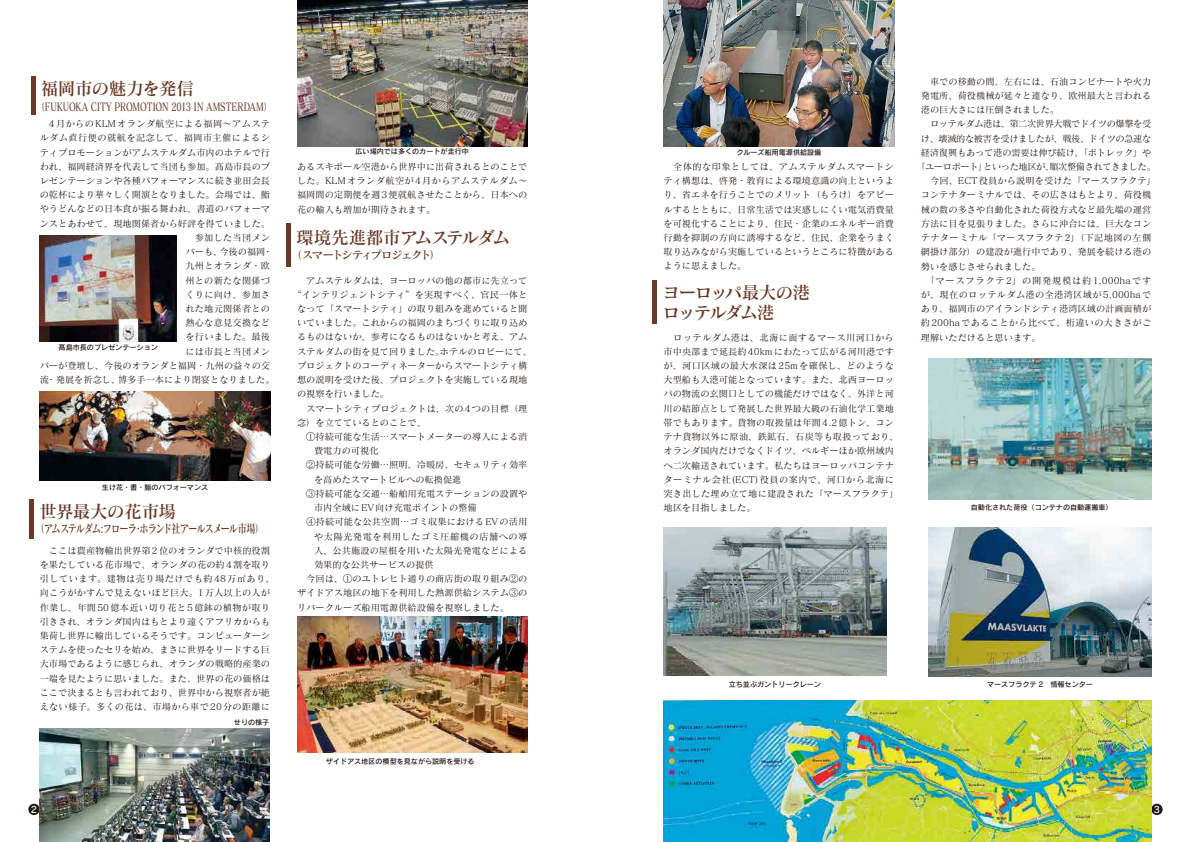
<style>
.page{position:relative;width:1191px;height:842px;background:#fff}
.page>*{position:absolute;margin:0;border:0;box-sizing:border-box;transform-origin:0 0}
.t1{font:17.7px "Matisse Pro DB";letter-spacing:-.05em;color:#673926}
.t2{font:17.7px/20px "Matisse Pro DB";letter-spacing:-.1em;color:#673926}
.t3{font:12px "Matisse Pro DB";letter-spacing:-.105em;color:#673926;scale:.76 1}
.t4{font:11.3px "Matisse Pro DB";letter-spacing:-.025em;color:#673926;scale:.73 1}
.t5{font:11.3px "Matisse Pro DB";letter-spacing:-.13em;color:#673926}
.t6{font:9.2px/14.2px "Matisse Pro M";color:#221815}
.t7{font:9.2px "Matisse Pro M";letter-spacing:.025em;color:#221815}
.t8{font:9.2px "Matisse Pro M";letter-spacing:-.04em;color:#221815}
.t9{font:9.2px "Matisse Pro M";letter-spacing:.035em;color:#221815}
.t10{font:9.2px "Matisse Pro M";letter-spacing:.085em;color:#221815}
.t11{font:9.2px "Matisse Pro M";letter-spacing:-.02em;color:#221815}
.t12{font:9.2px "Matisse Pro M";letter-spacing:.04em;color:#221815}
.t13{font:9.2px "Matisse Pro M";letter-spacing:.045em;color:#221815}
.t14{font:9.2px "Matisse Pro M";letter-spacing:.055em;color:#221815}
.t15{font:9px "Rodin Pro DB";color:#fff}
.t16{font:7.1px "Rodin Pro DB";color:#221815}
</style>
<div class="page">
<div style="left:1151px;top:804px;width:11px;height:11px;background:#221815;border-radius:50%"></div>
<div style="left:28px;top:804px;width:12px;height:11px;background:#221815;border-radius:50%"></div>
<div style="left:31px;top:77px;width:5px;height:38px;background:#673926"></div>
<img style="left:663px;top:700px;width:488px;height:142px">
<hr style="left:30px;top:499px;width:4px;height:40px;background:#673926">
<hr style="left:653px;top:281px;width:4px;height:43px;background:#673926">
<div style="left:286px;top:223px;width:5px;height:43px;background:#673926"></div>
<img style="left:40px;top:391px;width:230px;height:89px">
<img style="left:663px;top:0;width:231px;height:147px">
<img style="left:297px;top:617px;width:231px;height:136px">
<img style="left:928px;top:358px;width:223px;height:141px">
<img style="left:663px;top:527px;width:223px;height:148px">
<img style="left:928px;top:528px;width:223px;height:148px">
<img style="left:297px;top:0;width:231px;height:146px">
<img style="left:40px;top:729px;width:229px;height:113px">
<img style="left:40px;top:235px;width:137px;height:106px">
<h1 class="t1" style="left:41px;top:77px;width:155px">福岡市の魅力を発信</h1>
<p class="t4" style="left:37px;top:99px;width:324px">（FUKUOKA CITY PROMOTION 2013 IN AMSTERDAM）</p>
<p class="t12" style="left:40px;top:118px;width:232px">　4月からのKLMオランダ航空による福岡〜アムステ</p>
<p class="t13" style="left:40px;top:132px;width:232px">ルダム直行便の就航を記念して、福岡市主催によるシ</p>
<p class="t6" style="left:40px;top:145px;width:232px">ティプロモーションがアムステルダム市内のホテルで行</p>
<p class="t6" style="left:40px;top:159px;width:232px">われ、福岡経済界を代表して当団も参加。髙島市長のプ</p>
<p class="t6" style="left:40px;top:173px;width:232px">レゼンテーションや各種パフォーマンスに続き並田会長</p>
<p class="t6" style="left:40px;top:187px;width:232px">の乾杯により華々しく開演となりました。会場では、鮨</p>
<p class="t6" style="left:40px;top:202px;width:232px">やうどんなどの日本食が振る舞われ、書道のパフォーマ</p>
<p class="t6" style="left:40px;top:216px;width:232px">ンスとあわせて、現地関係者から好評を得ていました。</p>
<p class="t7" style="left:185px;top:232px;width:86px">　参加した当団メン</p>
<p class="t6" style="left:185px;top:244px;width:88px">バーも、今後の福岡・</p>
<p class="t7" style="left:185px;top:260px;width:86px">九州とオランダ・欧</p>
<p class="t7" style="left:185px;top:274px;width:86px">州との新たな関係づ</p>
<p class="t7" style="left:185px;top:289px;width:86px">くりに向け、参加さ</p>
<p class="t7" style="left:185px;top:303px;width:86px">れた地元関係者との</p>
<p class="t7" style="left:185px;top:317px;width:86px">熱心な意見交換など</p>
<p class="t7" style="left:185px;top:331px;width:86px">を行いました。最後</p>
<p class="t7" style="left:185px;top:345px;width:86px">には市長と当団メン</p>
<p class="t6" style="left:40px;top:358px;width:232px">バーが登壇し、今後のオランダと福岡・九州の益々の交</p>
<p class="t6" style="left:40px;top:372px;width:236px">流・発展を祈念し、博多手一本により閉宴となりました。</p>
<p class="t16" style="left:59px;top:343px;width:101px">髙島市長のプレゼンテーション</p>
<p class="t16" style="left:102px;top:482px;width:108px">生け花・書・鮨のパフォーマンス</p>
<h1 class="t1" style="left:40px;top:500px;width:138px">世界最大の花市場</h1>
<h2 class="t3" style="left:35px;top:521px;width:303px">（アムステルダム:フローラ・ホランド社アールスメール市場）</h2>
<p class="t6" style="left:40px;top:543px;width:236px">　ここは農産物輸出世界第2位のオランダで中核的役割を果たしている花市場で、オランダの花の約4割を取り引しています。建物は売り場だけでも約48万㎡あり、向こうがかすんで見えないほど巨大。1万人以上の人が作業し、年間50億本近い切り花と5億鉢の植物が取り引きされ、オランダ国内はもとより遠くアフリカからも集荷し世界に輸出しているそうです。コンピューターシステムを使ったセリを始め、まさに世界をリードする巨大市場であるように感じられ、オランダの戦略的産業の一端を見たように思いました。また、世界の花の価格はここで決まるとも言われており、世界中から視察者が絶えない様子。多くの花は、市場から車で 20分の距離に</p>
<p class="t16" style="left:234px;top:717px;width:37px">せりの様子</p>
<p class="t16" style="left:355px;top:146px;width:115px">広い場内では多くのカートが走行中</p>
<p class="t6" style="left:297px;top:159px;width:232px;text-align:justify">あるスキポール空港から世界中に出荷されるとのことでした。KLMオランダ航空が4月からアムステルダム〜福岡間の定期便を週3便就航させたことから、日本への花の輸入も増加が期待されます。</p>
<h1 class="t1" style="left:296px;top:226px;width:215px">環境先進都市アムステルダム</h1>
<p class="t5" style="left:290px;top:248px;width:152px">（スマートシティプロジェクト）</p>
<p class="t6" style="left:297px;top:273px;width:232px">　アムステルダムは、ヨーロッパの他の都市に先立って</p>
<p class="t7" style="left:292px;top:289px;width:236px">“インテリジェントシティ”を実現すべく、官民一体と</p>
<p class="t6" style="left:297px;top:301px;width:232px">なって「スマートシティ」の取り組みを進めていると聞</p>
<p class="t6" style="left:297px;top:315px;width:232px">いていました。これからの福岡のまちづくりに取り込め</p>
<p class="t6" style="left:297px;top:330px;width:232px">るものはないか、参考になるものはないかと考え、アム</p>
<p class="t6" style="left:297px;top:344px;width:236px">ステルダムの街を見て回りました。ホテルのロビーにて、</p>
<p class="t6" style="left:297px;top:358px;width:232px">プロジェクトのコーディネーターからスマートシティ構</p>
<p class="t6" style="left:297px;top:372px;width:232px">想の説明を受けた後、プロジェクトを実施している現地</p>
<p class="t6" style="left:297px;top:387px;width:94px">の視察を行いました。</p>
<p class="t6" style="left:297px;top:401px;width:232px">　スマートシティプロジェクトは、次の4つの目標（理</p>
<p class="t6" style="left:297px;top:415px;width:130px">念）を立てているとのことで、</p>
<p class="t6" style="left:297px;top:429px;width:232px">　①持続可能な生活…スマートメーターの導入による消</p>
<p class="t6" style="left:314px;top:443px;width:66px">費電力の可視化</p>
<p class="t6" style="left:297px;top:458px;width:232px">　②持続可能な労働…照明、冷暖房、セキュリティ効率</p>
<p class="t6" style="left:314px;top:472px;width:149px">を高めたスマートビルへの転換促進</p>
<p class="t6" style="left:297px;top:486px;width:232px">　③持続可能な交通…船舶用充電ステーションの設置や</p>
<p class="t6" style="left:314px;top:500px;width:164px">市内全域に EV向け充電ポイントの整備</p>
<p class="t6" style="left:297px;top:514px;width:232px">　④持続可能な公共空間…ゴミ収集における EVの活用</p>
<p class="t14" style="left:314px;top:530px;width:215px">や太陽光発電を利用したゴミ圧縮機の店舗への導</p>
<p class="t6" style="left:314px;top:543px;width:215px">入、公共施設の屋根を用いた太陽光発電などによる</p>
<p class="t6" style="left:314px;top:557px;width:121px">効果的な公共サービスの提供</p>
<p class="t6" style="left:297px;top:571px;width:232px">　今回は、①のユトレヒト通りの商店街の取り組み②の</p>
<p class="t6" style="left:297px;top:586px;width:232px">ザイドアス地区の地下を利用した熱源供給システム③の</p>
<p class="t6" style="left:297px;top:600px;width:213px">リバークルーズ船用電源供給設備を視察しました。</p>
<p class="t16" style="left:326px;top:756px;width:150px">ザイドアス地区の模型を見ながら説明を受ける</p>
<p class="t16" style="left:736px;top:147px;width:87px">クルーズ船用電源供給設備</p>
<p class="t6" style="left:663px;top:159px;width:232px;text-align:justify">　全体的な印象としては、アムステルダムスマートシティ構想は、啓発・教育による環境意識の向上というより、省エネを行うことでのメリット（もうけ）をアピールするとともに、日常生活では実感しにくい電気消費量を可視化することにより、住民・企業のエネルギー消費行動を抑制の方向に誘導するなど、住民、企業をうまく取り込みながら実施しているというところに特徴があるように思えました。</p>
<h1 class="t2" style="left:662px;top:282px;width:149px">ヨーロッパ最大の港ロッテルダム港</h1>
<p class="t6" style="left:663px;top:330px;width:236px">　ロッテルダム港は、北海に面するマース川河口から市中央部まで延長約40kmにわたって広がる河川港ですが、河口区域の最大水深は25mを確保し、どのような大型船も入港可能となっています。また、北西ヨーロッパの物流の玄関口としての機能だけではなく、外洋と河川の結節点として発展した世界最大級の石油化学工業地帯でもあります。貨物の取扱量は年間4.2億トン、コンテナ貨物以外に原油、鉄鉱石、石炭等も取扱っており、オランダ国内だけでなくドイツ、ベルギーほか欧州域内へ二次輸送されています。私たちはヨーロッパコンテナターミナル会社(ECT)役員の案内で、河口から北海に突き出した埋め立て地に建設された「マースフラクテ」地区を目指しました。</p>
<p class="t6" style="left:921px;top:74px;width:232px">　車での移動の間、左右には、石油コンビナートや火力</p>
<p class="t6" style="left:921px;top:88px;width:232px">発電所、荷役機械が延々と連なり、欧州最大と言われる</p>
<p class="t6" style="left:921px;top:102px;width:140px">港の巨大さには圧倒されました。</p>
<p class="t8" style="left:921px;top:118px;width:232px">　ロッテルダム港は、第二次世界大戦でドイツの爆撃を受</p>
<p class="t8" style="left:921px;top:132px;width:232px">け、壊滅的な被害を受けましたが、戦後、ドイツの急速な</p>
<p class="t11" style="left:921px;top:147px;width:232px">経済復興もあって港の需要は伸び続け、「ボトレック」や</p>
<p class="t8" style="left:916px;top:161px;width:241px">「ユーロポート」といった地区が、順次整備されてきました。</p>
<p class="t6" style="left:921px;top:173px;width:236px">　今回、ECT役員から説明を受けた「マースフラクテ」</p>
<p class="t6" style="left:921px;top:188px;width:232px">コンテナターミナルでは、その広さはもとより、荷役機</p>
<p class="t6" style="left:921px;top:202px;width:232px">械の数の多さや自動化された荷役方式など最先端の運営</p>
<p class="t6" style="left:921px;top:216px;width:232px">方法に目を見張りました。さらに沖合には、巨大なコン</p>
<p class="t9" style="left:921px;top:232px;width:232px">テナターミナル「マースフラクテ2」（下記地図の左側</p>
<p class="t6" style="left:921px;top:245px;width:232px">網掛け部分）の建設が進行中であり、発展を続ける港の</p>
<p class="t6" style="left:921px;top:259px;width:121px">勢いを感じさせられました。</p>
<p class="t10" style="left:921px;top:275px;width:232px">　「マースフラクテ2」の開発規模は約1,000haです</p>
<p class="t9" style="left:921px;top:289px;width:232px">が、現在のロッテルダム港の全港湾区域が5,000haで</p>
<p class="t6" style="left:921px;top:301px;width:232px">あり、福岡市のアイランドシティ港湾区域の計画面積が</p>
<p class="t9" style="left:921px;top:317px;width:232px">約200haであることから比べて、桁違いの大きさがご</p>
<p class="t6" style="left:921px;top:330px;width:121px">理解いただけると思います。</p>
<p class="t16" style="left:971px;top:503px;width:143px">自動化された荷役（コンテナの自動運搬車）</p>
<p class="t16" style="left:729px;top:679px;width:94px">立ち並ぶガントリークレーン</p>
<p class="t16" style="left:987px;top:680px;width:107px">マースフラクテ 2　情報センター</p>
<p class="t15" style="left:31px;top:803px;width:8px">2</p>
<p class="t15" style="left:1153px;top:803px;width:8px">3</p>
</div>
